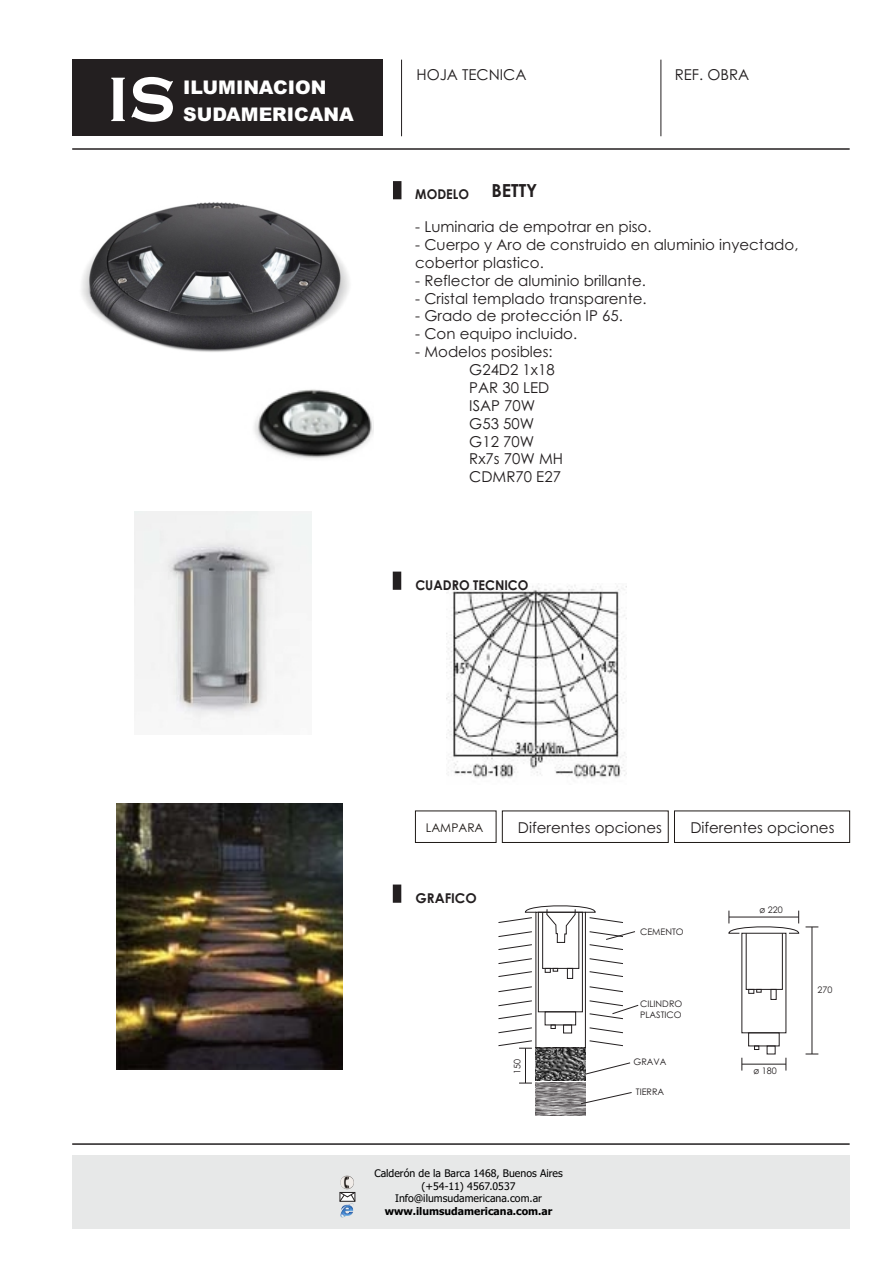
<style>
.page{position:relative;width:893px;height:1263px;background:#fff}
.page>*{position:absolute;margin:0;border:0;box-sizing:border-box;transform-origin:0 0}
.t1{font:900 18.9px/26.5px "Arial";color:#fff}
.t2{font:700 18px "Century Gothic";color:#231f20}
.t3{font:15px/17.9px "Century Gothic";color:#231f20}
.t4{font:700 13.5px "Century Gothic";color:#231f20;scale:.94 1}
.t5{font:700 13.5px "Century Gothic";color:#231f20}
.t6{font:12px "Century Gothic";color:#1f1a17}
.t7{font:10.5px/12.6px "Tahoma";color:#000;text-align:center}
.t8{font:700 10.5px "Tahoma";color:#000}
.t9{font:9px/10.6px "Century Gothic";color:#231f20}
</style>
<div class="page">
<img style="left:135px;top:511px;width:177px;height:213px">
<img style="left:446px;top:584px;width:180px;height:195px">
<img style="left:81px;top:202px;width:268px;height:150px">
<img style="left:254px;top:389px;width:120px;height:70px">
<svg style="left:536px;top:1082px;width:49px;height:33px;background:#8f8c8d"></svg>
<svg style="left:536px;top:1048px;width:49px;height:32px;background:#595959"></svg>
<div style="left:535px;top:912px;width:51px;height:136px;border:1px solid #231f20"></div>
<div style="left:538px;top:912px;width:45px;height:100px;border:1px solid #231f20"></div>
<div style="left:545px;top:1011px;width:31px;height:14px;border:1px solid #231f20"></div>
<div style="left:542px;top:912px;width:37px;height:57px;border:1px solid #231f20"></div>
<svg style="left:545px;top:968px;width:13px;height:5px"></svg>
<div style="left:567px;top:968px;width:6px;height:11px;border:1px solid #231f20"></div>
<svg style="left:498px;top:958px;width:34px;height:6px"></svg>
<svg style="left:498px;top:971px;width:34px;height:6px"></svg>
<svg style="left:498px;top:986px;width:34px;height:7px"></svg>
<svg style="left:498px;top:1000px;width:34px;height:7px"></svg>
<svg style="left:498px;top:1013px;width:34px;height:7px"></svg>
<svg style="left:498px;top:1027px;width:34px;height:7px"></svg>
<svg style="left:589px;top:958px;width:34px;height:6px"></svg>
<svg style="left:589px;top:971px;width:34px;height:6px"></svg>
<svg style="left:589px;top:986px;width:34px;height:7px"></svg>
<svg style="left:589px;top:1027px;width:34px;height:7px"></svg>
<svg style="left:589px;top:1040px;width:34px;height:7px"></svg>
<hr style="left:525px;top:1048px;width:1px;height:35px;background:#231f20">
<svg style="left:498px;top:1040px;width:34px;height:9px"></svg>
<svg style="left:519px;top:1083px;width:13px;height:1px"></svg>
<svg style="left:551px;top:1024px;width:5px;height:5px"></svg>
<div style="left:563px;top:1024px;width:9px;height:9px;border:1px solid #231f20"></div>
<div style="left:748px;top:1033px;width:31px;height:13px;border:1px solid #231f20"></div>
<svg style="left:748px;top:989px;width:13px;height:4px"></svg>
<svg style="left:754px;top:1046px;width:5px;height:4px"></svg>
<svg style="left:729px;top:911px;width:70px;height:22px"></svg>
<hr style="left:812px;top:927px;width:1px;height:127px;background:#231f20">
<svg style="left:805px;top:1054px;width:13px;height:1px"></svg>
<svg style="left:805px;top:927px;width:13px;height:1px"></svg>
<hr style="left:742px;top:1064px;width:44px;height:1px;background:#231f20">
<svg style="left:742px;top:1058px;width:1px;height:12px"></svg>
<svg style="left:786px;top:1058px;width:1px;height:12px"></svg>
<svg style="left:498px;top:905px;width:137px;height:45px"></svg>
<svg style="left:589px;top:1000px;width:50px;height:20px"></svg>
<svg style="left:585px;top:1062px;width:45px;height:12px"></svg>
<svg style="left:581px;top:1092px;width:51px;height:12px"></svg>
<div style="left:415px;top:811px;width:81px;height:32px;border:1px solid #1f1a17"></div>
<div style="left:502px;top:811px;width:166px;height:32px;border:1px solid #1f1a17"></div>
<div style="left:674px;top:811px;width:176px;height:32px;border:1px solid #1f1a17"></div>
<img style="left:116px;top:803px;width:226px;height:267px">
<hr style="left:72px;top:148px;width:778px;height:2px;background:#231f20">
<hr style="left:401px;top:60px;width:1px;height:76px;background:#231f20">
<hr style="left:661px;top:60px;width:1px;height:76px;background:#231f20">
<div style="left:72px;top:1155px;width:778px;height:74px;background:#e7e8e8"></div>
<hr style="left:72px;top:1143px;width:778px;height:2px;background:#231f20">
<svg style="left:339px;top:1192px;width:16px;height:10px"></svg>
<img style="left:340px;top:1203px;width:14px;height:14px">
<img style="left:340px;top:1176px;width:14px;height:13px">
<div style="left:393px;top:572px;width:8px;height:18px;background:#231f20"></div>
<div style="left:393px;top:884px;width:8px;height:19px;background:#231f20"></div>
<div style="left:393px;top:181px;width:8px;height:18px;background:#231f20"></div>
<div style="left:72px;top:60px;width:311px;height:76px;background:#231f20"></div>
<svg style="left:111px;top:77px;width:62px;height:45px"></svg>
<p class="t1" style="left:183px;top:76px;width:172px">ILUMINACION<br>SUDAMERICANA</p>
<p class="t3" style="left:416px;top:67px;width:112px">HOJA TECNICA</p>
<p class="t3" style="left:675px;top:67px;width:76px">REF. OBRA</p>
<p class="t2" style="left:491px;top:184px;width:48px">BETTY</p>
<p class="t3" style="left:415px;top:219px;width:238px">- Luminaria de empotrar en piso.</p>
<p class="t3" style="left:415px;top:237px;width:385px">- Cuerpo y Aro de construido en aluminio inyectado, cobertor plastico.</p>
<p class="t3" style="left:415px;top:273px;width:232px">- Reflector de aluminio brillante.</p>
<p class="t3" style="left:415px;top:291px;width:233px">- Cristal templado transparente.</p>
<p class="t3" style="left:415px;top:308px;width:209px">- Grado de protección IP 65.</p>
<p class="t3" style="left:415px;top:326px;width:163px">- Con equipo incluido.</p>
<p class="t3" style="left:469px;top:344px;width:95px;text-indent:-54px">- Modelos posibles:<br>G24D2 1x18<br>PAR 30 LED<br>ISAP 70W<br>G53 50W<br>G12 70W<br>Rx7s 70W MH<br>CDMR70 E27</p>
<p class="t4" style="left:415px;top:189px;width:59px">MODELO</p>
<p class="t4" style="left:415px;top:579px;width:122px">CUADRO TECNICO</p>
<p class="t6" style="left:426px;top:823px;width:59px">LAMPARA</p>
<p class="t3" style="left:518px;top:820px;width:146px">Diferentes opciones</p>
<p class="t3" style="left:690px;top:820px;width:146px">Diferentes opciones</p>
<p class="t5" style="left:415px;top:892px;width:63px">GRAFICO</p>
<p class="t9" style="left:513px;top:1073px;width:16px;rotate:-90deg">150</p>
<p class="t7" style="left:374px;top:1168px;width:190px">Calderón de la Barca 1468, Buenos Aires (+54-11) 4567.0537<br>Info@ilumsudamericana.com.ar</p>
<p class="t8" style="left:385px;top:1207px;width:169px">www.ilumsudamericana.com.ar</p>
<p class="t9" style="left:640px;top:927px;width:45px">CEMENTO</p>
<p class="t9" style="left:640px;top:999px;width:44px">CILINDRO<br>PLASTICO</p>
<p class="t9" style="left:634px;top:1057px;width:34px">GRAVA</p>
<p class="t9" style="left:636px;top:1087px;width:30px">TIERRA</p>
<p class="t9" style="left:760px;top:906px;width:25px">ø 220</p>
<p class="t9" style="left:753px;top:1066px;width:25px">ø 180</p>
<p class="t9" style="left:817px;top:985px;width:16px">270</p>
</div>
